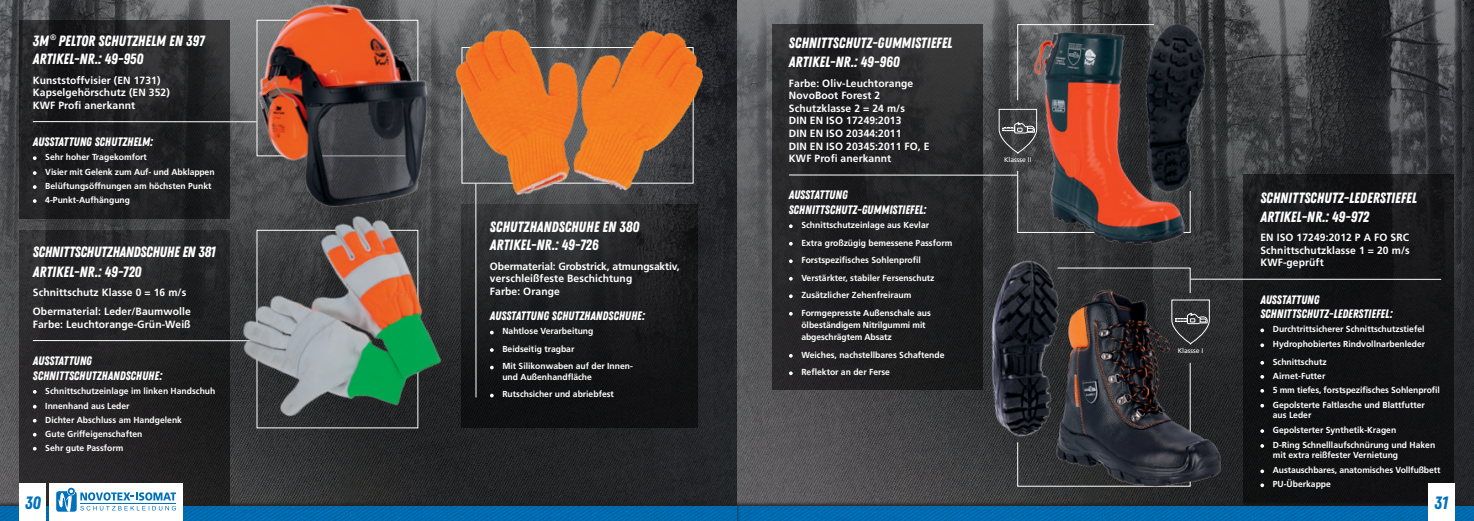
<style>
.page{position:relative;width:1474px;height:521px;background:#fff}
.page>*{position:absolute;margin:0;border:0;box-sizing:border-box;transform-origin:0 0}
.t1{font:17.85px "Zing Rust Demo Base";color:#0072bc}
.t2{font:14.88px/19.2px "Zing Rust Demo Base";color:#fff}
.t3{font:14.88px/19.2px "Zing Rust Demo Base";letter-spacing:-.02em;color:#fff}
.t4{font:12.25px/14.7px "Zing Rust Demo Base";color:#fff}
.t5{font:700 10.5px/12.6px "Frutiger";letter-spacing:.01em;color:#fff}
.t6{font:700 8.75px/17.5px "Frutiger";color:#fff}
.t7{font:6.83px "Frutiger";color:#fff}
</style>
<div class="page">
<img style="left:736px;top:0;width:737px;height:501px">
<div style="left:1243px;top:175px;width:210px;height:346px;background:#121213"></div>
<hr style="left:1190px;top:279px;width:250px;height:1px;background:#fff">
<div style="left:734px;top:501px;width:739px;height:20px;background:#231f20;opacity:.75"></div>
<img style="left:739px;top:506px;width:734px;height:15px">
<div style="left:1427px;top:484px;width:26px;height:37px;background:#fff"></div>
<img style="left:0;top:0;width:736px;height:501px">
<div style="left:0;top:501px;width:739px;height:20px;background:#231f20"></div>
<div style="left:0;top:506px;width:737px;height:15px;background:#006baf"></div>
<svg style="left:19px;top:20px;width:211px;height:199px;fill:#202021"></svg>
<div style="left:20px;top:484px;width:26px;height:37px;background:#fff"></div>
<hr style="left:33px;top:121px;width:223px;height:1px;background:#fff">
<svg style="left:771px;top:24px;width:211px;height:365px;fill:#232223"></svg>
<svg style="left:1016px;top:170px;width:12px;height:63px"></svg>
<svg style="left:1016px;top:24px;width:12px;height:77px"></svg>
<img style="left:251px;top:0;width:194px;height:167px">
<img style="left:434px;top:20px;width:289px;height:184px">
<img style="left:1028px;top:23px;width:178px;height:231px">
<img style="left:1017px;top:279px;width:220px;height:213px">
<div style="left:49px;top:484px;width:134px;height:37px;background:#fff"></div>
<svg style="left:56px;top:489px;width:120px;height:23px"></svg>
<hr style="left:33px;top:340px;width:223px;height:1px;background:#fff">
<svg style="left:998px;top:109px;width:39px;height:46px"></svg>
<hr style="left:789px;top:175px;width:228px;height:1px;background:#fff">
<img style="left:186px;top:167px;width:331px;height:320px">
<svg style="left:33px;top:390px;width:4px;height:4px"></svg>
<svg style="left:33px;top:405px;width:4px;height:3px"></svg>
<svg style="left:33px;top:419px;width:4px;height:3px"></svg>
<svg style="left:33px;top:433px;width:4px;height:3px"></svg>
<svg style="left:33px;top:447px;width:4px;height:3px"></svg>
<svg style="left:33px;top:156px;width:4px;height:4px"></svg>
<svg style="left:33px;top:171px;width:4px;height:4px"></svg>
<svg style="left:33px;top:185px;width:4px;height:4px"></svg>
<svg style="left:33px;top:199px;width:4px;height:4px"></svg>
<svg style="left:789px;top:224px;width:3px;height:4px"></svg>
<svg style="left:789px;top:242px;width:3px;height:4px"></svg>
<svg style="left:789px;top:259px;width:3px;height:4px"></svg>
<svg style="left:789px;top:277px;width:3px;height:4px"></svg>
<svg style="left:789px;top:294px;width:3px;height:4px"></svg>
<svg style="left:789px;top:312px;width:3px;height:4px"></svg>
<svg style="left:789px;top:354px;width:3px;height:4px"></svg>
<svg style="left:789px;top:371px;width:3px;height:4px"></svg>
<svg style="left:1260px;top:328px;width:4px;height:4px"></svg>
<svg style="left:1260px;top:343px;width:4px;height:4px"></svg>
<svg style="left:1260px;top:361px;width:4px;height:4px"></svg>
<svg style="left:1260px;top:375px;width:4px;height:4px"></svg>
<svg style="left:1260px;top:389px;width:4px;height:4px"></svg>
<svg style="left:1260px;top:404px;width:4px;height:3px"></svg>
<svg style="left:1260px;top:429px;width:4px;height:4px"></svg>
<svg style="left:1260px;top:444px;width:4px;height:4px"></svg>
<svg style="left:1260px;top:469px;width:4px;height:4px"></svg>
<svg style="left:1260px;top:483px;width:4px;height:4px"></svg>
<img style="left:1093px;top:8px;width:129px;height:194px">
<img style="left:935px;top:239px;width:141px;height:212px">
<svg style="left:1056px;top:267px;width:153px;height:79px"></svg>
<h2 class="t2" style="left:33px;top:32px;width:173px;line-height:17.8px">3M <sup>®</sup> PELTOR SCHUTZHELM EN 397<br>ARTIKEL-NR.: 49-950</h2>
<p class="t5" style="left:33px;top:74px;width:138px">Kunststoffvisier (EN 1731)<br>Kapselgehörschutz (EN 352)<br>KWF Profi anerkannt</p>
<h3 class="t4" style="left:33px;top:134px;width:121px">AUSSTATTUNG SCHUTZHELM:</h3>
<p class="t6" style="left:45px;top:150px;width:171px;line-height:14.9px">Sehr hoher Tragekomfort<br>Visier mit Gelenk zum Auf- und Abklappen</p>
<p class="t6" style="left:45px;top:179px;width:168px;line-height:14px">Belüftungsöffnungen am höchsten Punkt<br>4-Punkt-Aufhängung</p>
<h2 class="t3" style="left:33px;top:242px;width:184px">SCHNITTSCHUTZHANDSCHUHE EN 381<br>ARTIKEL-NR.: 49-720</h2>
<p class="t5" style="left:33px;top:283px;width:159px;line-height:19.2px">Schnittschutz Klasse 0 = 16 m/s<br>Obermaterial: Leder/Baumwolle</p>
<p class="t5" style="left:33px;top:318px;width:159px">Farbe: Leuchtorange-Grün-Weiß</p>
<h3 class="t4" style="left:33px;top:353px;width:131px">AUSSTATTUNG<br>SCHNITTSCHUTZHANDSCHUHE:</h3>
<p class="t6" style="left:45px;top:383px;width:172px;line-height:14.9px">Schnittschutzeinlage im linken Handschuh<br>Innenhand aus Leder</p>
<p class="t6" style="left:45px;top:412px;width:138px;line-height:14px">Dichter Abschluss am Handgelenk<br>Gute Griffeigenschaften<br>Sehr gute Passform</p>
<h2 class="t2" style="left:490px;top:218px;width:151px;line-height:17.8px">SCHUTZHANDSCHUHE EN 380<br>ARTIKEL-NR.: 49-726</h2>
<p class="t5" style="left:490px;top:260px;width:191px">Obermaterial: Grobstrick, atmungsaktiv, verschleißfeste Beschichtung<br>Farbe: Orange</p>
<h3 class="t4" style="left:490px;top:309px;width:156px">AUSSTATTUNG SCHUTZHANDSCHUHE:</h3>
<p class="t6" style="left:502px;top:323px;width:132px">Nahtlose Verarbeitung<br>Beidseitig tragbar<br>Mit Silikonwaben auf der Innen-</p>
<p class="t6" style="left:502px;top:368px;width:113px">und Außenhandfläche<br>Rutschsicher und abriebfest</p>
<h2 class="t2" style="left:789px;top:33px;width:165px">SCHNITTSCHUTZ-GUMMISTIEFEL<br>ARTIKEL-NR.: 49-960</h2>
<p class="t5" style="left:789px;top:77px;width:142px">Farbe: Oliv-Leuchtorange<br>NovoBoot Forest 2<br>Schutzklasse 2 = 24 m/s<br>DIN EN ISO 17249:2013<br>DIN EN ISO 20344:2011<br>DIN EN ISO 20345:2011 FO, E<br>KWF Profi anerkannt</p>
<h3 class="t4" style="left:788px;top:188px;width:139px">AUSSTATTUNG<br>SCHNITTSCHUTZ-GUMMISTIEFEL:</h3>
<p class="t6" style="left:801px;top:216px;width:152px">Schnittschutzeinlage aus Kevlar<br>Extra großzügig bemessene Passform Forstspezifisches Sohlenprofil Verstärkter, stabiler Fersenschutz Zusätzlicher Zehenfreiraum Formgepresste Außenschale aus</p>
<p class="t6" style="left:801px;top:319px;width:126px;line-height:12.2px">ölbeständigem Nitrilgummi mit abgeschrägtem Absatz</p>
<p class="t6" style="left:801px;top:346px;width:145px">Weiches, nachstellbares Schaftende<br>Reflektor an der Ferse</p>
<p class="t7" style="left:1004px;top:156px;width:29px">Klassse II</p>
<p class="t7" style="left:1177px;top:346px;width:27px">Klassse I</p>
<h2 class="t2" style="left:1260px;top:188px;width:158px">SCHNITTSCHUTZ-LEDERSTIEFEL<br>ARTIKEL-NR.: 49-972</h2>
<p class="t5" style="left:1260px;top:231px;width:151px;text-align:justify">EN ISO 17249:2012 P A FO SRC Schnittschutzklasse 1 = 20 m/s KWF-geprüft</p>
<h3 class="t4" style="left:1260px;top:292px;width:133px">AUSSTATTUNG<br>SCHNITTSCHUTZ-LEDERSTIEFEL:</h3>
<p class="t6" style="left:1272px;top:322px;width:154px;line-height:14.9px">Durchtrittsicherer Schnittschutzstiefel<br>Hydrophobiertes Rindvollnarbenleder</p>
<p class="t6" style="left:1272px;top:355px;width:168px;line-height:14px">Schnittschutz<br>Airnet-Futter<br>5 mm tiefes, forstspezifisches Sohlenprofil</p>
<p class="t6" style="left:1272px;top:399px;width:154px;line-height:10.5px">Gepolsterte Faltlasche und Blattfutter aus Leder</p>
<p class="t6" style="left:1272px;top:422px;width:164px;line-height:14.9px">Gepolsterter Synthetik-Kragen<br>D-Ring Schnelllaufschnürung und Haken</p>
<p class="t6" style="left:1272px;top:448px;width:169px;line-height:14.9px">mit extra reißfester Vernietung<br>Austauschbares, anatomisches Vollfußbett</p>
<p class="t6" style="left:1272px;top:475px;width:60px">PU-Überkappe</p>
<h1 class="t1" style="left:25px;top:492px;width:17px">30</h1>
<h1 class="t1" style="left:1434px;top:492px;width:15px">31</h1>
</div>
